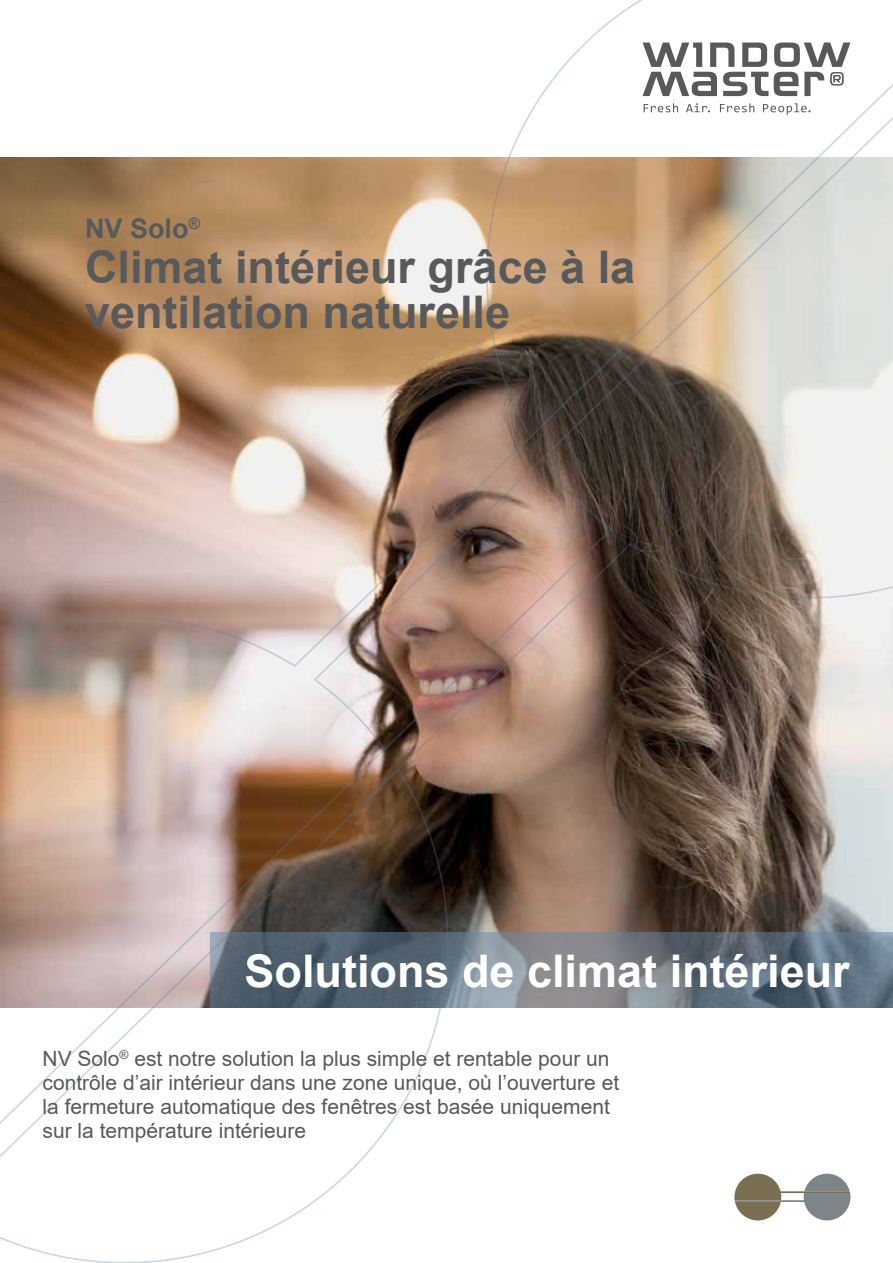
<style>
.page{position:relative;width:893px;height:1263px;background:#fff}
.page>*{position:absolute;margin:0;border:0;box-sizing:border-box;transform-origin:0 0}
.t1{font:700 45px/45px "Arial";color:#58595b}
.t2{font:700 45px "Arial";color:#fff}
.t3{font:700 27px "Arial";color:#58595b}
.t4{font:21px/24px "Arial";color:#58595b}
</style>
<div class="page">
<img style="left:0;top:0;width:893px;height:1263px">
<svg style="left:774px;top:43px;width:76px;height:53px"></svg>
<svg style="left:643px;top:43px;width:125px;height:53px"></svg>
<svg style="left:644px;top:103px;width:34px;height:9px"></svg>
<svg style="left:686px;top:103px;width:24px;height:9px"></svg>
<svg style="left:720px;top:103px;width:34px;height:9px"></svg>
<svg style="left:763px;top:103px;width:47px;height:12px"></svg>
<svg style="left:734px;top:1174px;width:116px;height:46px"></svg>
<svg style="left:210px;top:932px;width:683px;height:76px;background:#66737f"></svg>
<p class="t3" style="left:85px;top:209px;width:117px">NV Solo<sup>®</sup></p>
<h1 class="t1" style="left:85px;top:245px;width:552px">Climat intérieur grâce à la ventilation naturelle</h1>
<h1 class="t2" style="left:244px;top:939px;width:607px">Solutions de climat intérieur</h1>
<p class="t4" style="left:43px;top:1046px;width:578px">NV Solo<sup>®</sup> est notre solution la plus simple et rentable pour un contrôle d’air intérieur dans une zone unique, où l’ouverture et la fermeture automatique des fenêtres est basée uniquement sur la température intérieure</p>
</div>
